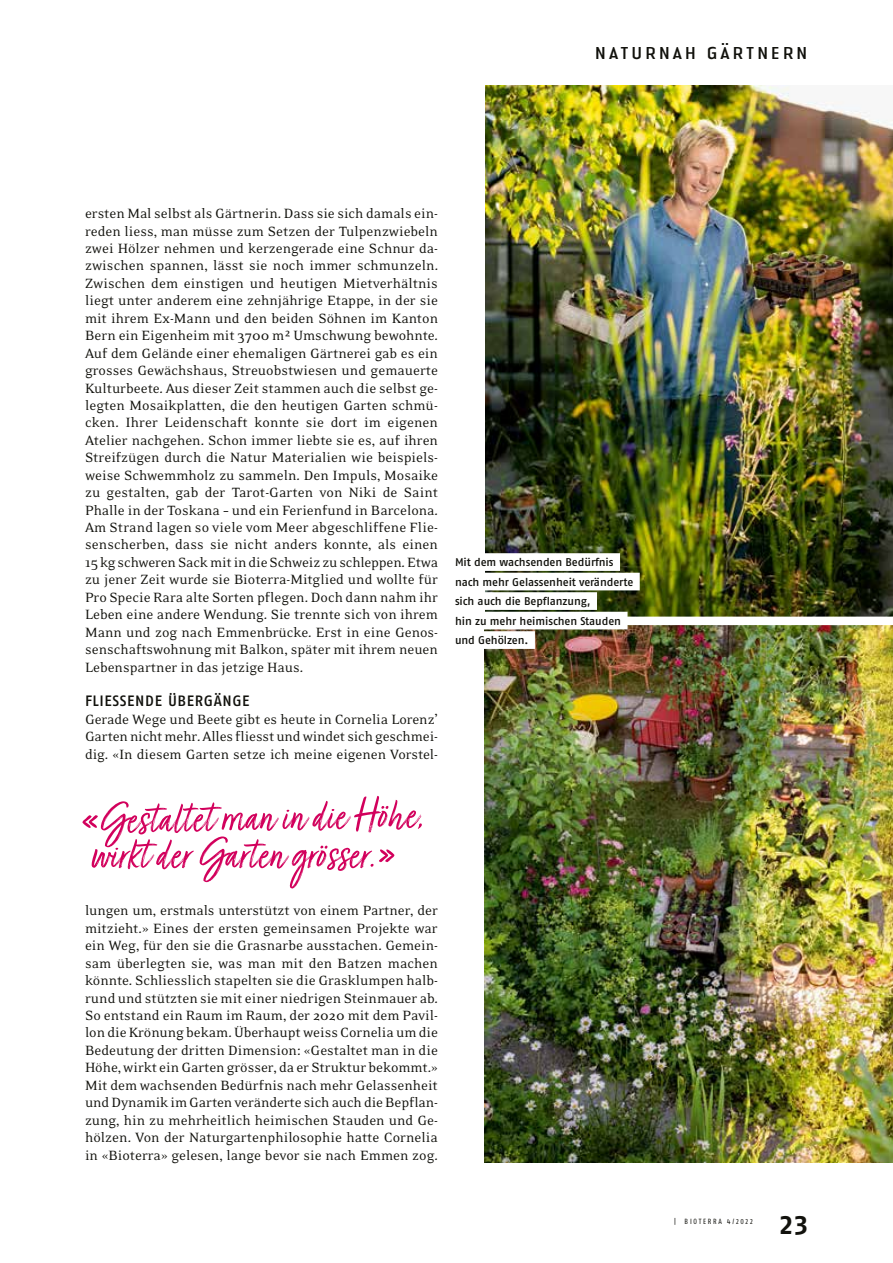
<style>
.page{position:relative;width:893px;height:1263px;background:#fff}
.page>*{position:absolute;margin:0;border:0;box-sizing:border-box;transform-origin:0 0}
.t1{font:51.15px "Turbinado Light Dry Pro";color:#d2005c}
.t2{font:700 27px "Fago No Lf";color:#12120d}
.t3{font:18px "Authentic Sans Pro";letter-spacing:.1em;color:#12120d}
.t4{font:15.3px/17.4px "Eidetic Neo OT";letter-spacing:-.005em;color:#12120d;text-align:justify}
.t5{font:500 15px "Fago No";letter-spacing:.04em;color:#12120d}
.t6{font:500 11.25px/19.5px "Fago No";letter-spacing:-.005em;color:#12120d}
</style>
<div class="page">
<img style="left:485px;top:625px;width:408px;height:537px">
<img style="left:485px;top:86px;width:408px;height:531px">
<div style="left:449px;top:553px;width:171px;height:18px;background:#fff"></div>
<div style="left:449px;top:573px;width:191px;height:17px;background:#fff"></div>
<div style="left:449px;top:592px;width:148px;height:18px;background:#fff"></div>
<div style="left:449px;top:612px;width:178px;height:17px;background:#fff"></div>
<div style="left:449px;top:631px;width:86px;height:18px;background:#fff"></div>
<p class="t3" style="left:595px;top:41px;width:215px">NATURNAH GÄRTNERN</p>
<p class="t4" style="left:85px;top:205px;width:355px">ersten Mal selbst als Gärtnerin. Dass sie sich damals ein&shy;reden liess, man müsse zum Setzen der Tulpenzwiebeln zwei Hölzer nehmen und kerzengerade eine Schnur da&shy;zwischen spannen, lässt sie noch immer schmunzeln.<br>Zwischen dem einstigen und heutigen Mietverhältnis liegt unter anderem eine zehnjährige Etappe, in der sie mit ihrem Ex-Mann und den beiden Söhnen im Kanton Bern ein Eigenheim mit 3700 m2 Umschwung bewohnte.<br>Auf dem Gelände einer ehemaligen Gärtnerei gab es ein grosses Gewächshaus, Streuobstwiesen und gemauerte Kulturbeete. Aus dieser Zeit stammen auch die selbst ge&shy;legten Mosaikplatten, die den heutigen Garten schmü&shy;cken. Ihrer Leidenschaft konnte sie dort im eigenen Atelier nachgehen. Schon immer liebte sie es, auf ihren Streifzügen durch die Natur Materialien wie beispiels&shy;weise Schwemmholz zu sammeln. Den Impuls, Mosaike zu gestalten, gab der Tarot-Garten von Niki de Saint Phalle in der Toskana – und ein Ferienfund in Barcelona.<br>Am Strand lagen so viele vom Meer abgeschliffene Flie&shy;senscherben, dass sie nicht anders konnte, als einen 15 kg schweren Sack mit in die Schweiz zu schleppen. Etwa zu jener Zeit wurde sie Bioterra-Mitglied und wollte für Pro Specie Rara alte Sorten pflegen. Doch dann nahm ihr Leben eine andere Wendung. Sie trennte sich von ihrem Mann und zog nach Emmenbrücke. Erst in eine Genos&shy;senschaftswohnung mit Balkon, später mit ihrem neuen Lebenspartner in das jetzige Haus.</p>
<p class="t5" style="left:85px;top:692px;width:166px">FLIESSENDE ÜBERGÄNGE</p>
<p class="t4" style="left:85px;top:711px;width:354px">Gerade Wege und Beete gibt es heute in Cornelia Lorenz’ Garten nicht mehr. Alles fliesst und windet sich geschmei&shy;dig. «In diesem Garten setze ich meine eigenen Vorstel-</p>
<h1 class="t1" style="left:81px;top:792px;width:346px;rotate:-1deg">«Gestaltet man in die Höhe,</h1>
<h1 class="t1" style="left:91px;top:826px;width:306px">wirkt der Garten grösser.»</h1>
<p class="t4" style="left:85px;top:902px;width:355px">lungen um, erstmals unterstützt von einem Partner, der mitzieht.» Eines der ersten gemeinsamen Projekte war ein Weg, für den sie die Grasnarbe ausstachen. Gemein&shy;sam überlegten sie, was man mit den Batzen machen könnte. Schliesslich stapelten sie die Grasklumpen halb&shy;rund und stützten sie mit einer niedrigen Steinmauer ab.<br>So entstand ein Raum im Raum, der 2020 mit dem Pavil&shy;lon die Krönung bekam. Überhaupt weiss Cornelia um die Bedeutung der dritten Dimension: «Gestaltet man in die Höhe, wirkt ein Garten grösser, da er Struktur bekommt.» Mit dem wachsenden Bedürfnis nach mehr Gelassenheit und Dynamik im Garten veränderte sich auch die Bepflan&shy;zung, hin zu mehrheitlich heimischen Stauden und Ge&shy;hölzen. Von der Naturgartenphilosophie hatte Cornelia in «Bioterra» gelesen, lange bevor sie nach Emmen zog.</p>
<p class="t6" style="left:455px;top:552px;width:180px">Mit dem wachsenden Bedürfnis nach mehr Gelassenheit veränderte sich auch die Bepflanzung,<br>hin zu mehr heimischen Stauden und Gehölzen.</p>
<h2 class="t2" style="left:780px;top:1209px;width:30px">23</h2>
</div>
